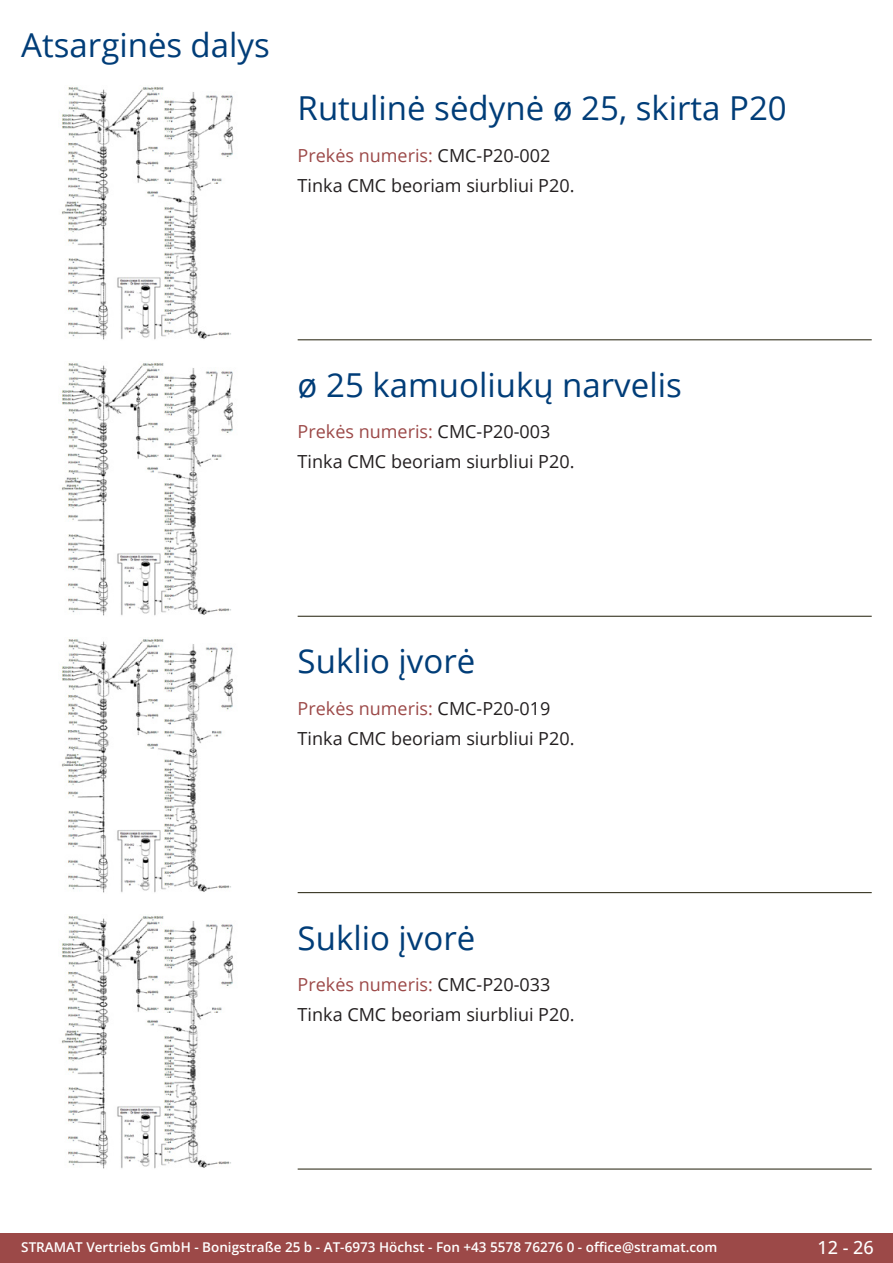
<style>
.page{position:relative;width:893px;height:1263px;background:#fff}
.page>*{position:absolute;margin:0;border:0;box-sizing:border-box;transform-origin:0 0}
.Produkttitel{font:33px "Open Sans";color:#003d78}
.RastTitel{font:33px "Open Sans";color:#003d78}
.Beschreibung_Text{font:18px "Open Sans";color:#231f20}
.TechDaten_Überschrif{font:18px "Open Sans";color:#9c4948}
.t1{font:500 18px "Open Sans";color:#fff}
.t2{font:600 13.5px "Open Sans";color:#fff}
.s1{color:#231f20}
</style>
<div class="page">
<div style="left:0;top:1233px;width:893px;height:30px;background:#9c4948"></div>
<hr style="left:298px;top:340px;width:574px;height:1px;background:#201d08">
<hr style="left:298px;top:616px;width:574px;height:1px;background:#201d08">
<hr style="left:298px;top:892px;width:574px;height:1px;background:#201d08">
<hr style="left:298px;top:1169px;width:574px;height:1px;background:#201d08">
<img style="left:61px;top:87px;width:173px;height:253px">
<img style="left:61px;top:363px;width:173px;height:253px">
<img style="left:61px;top:639px;width:173px;height:254px">
<img style="left:61px;top:916px;width:173px;height:253px">
<p class="RastTitel" style="left:21px;top:22px;width:250px">Atsarginės dalys</p>
<p class="Produkttitel" style="left:298px;top:86px;width:491px">Rutulinė sėdynė ø 25, skirta P20</p>
<p class="TechDaten_Überschrif" style="left:298px;top:143px;width:254px">Prekės numeris: <span class="s1">CMC-P20-002</span></p>
<p class="Beschreibung_Text" style="left:298px;top:173px;width:278px">Tinka CMC beoriam siurbliui P20.</p>
<p class="Produkttitel" style="left:298px;top:362px;width:386px">ø 25 kamuoliukų narvelis</p>
<p class="TechDaten_Überschrif" style="left:298px;top:420px;width:254px">Prekės numeris: <span class="s1">CMC-P20-003</span></p>
<p class="Beschreibung_Text" style="left:298px;top:449px;width:278px">Tinka CMC beoriam siurbliui P20.</p>
<p class="Produkttitel" style="left:298px;top:638px;width:179px">Suklio įvorė</p>
<p class="TechDaten_Überschrif" style="left:298px;top:696px;width:254px">Prekės numeris: <span class="s1">CMC-P20-019</span></p>
<p class="Beschreibung_Text" style="left:298px;top:726px;width:278px">Tinka CMC beoriam siurbliui P20.</p>
<p class="Produkttitel" style="left:298px;top:915px;width:179px">Suklio įvorė</p>
<p class="TechDaten_Überschrif" style="left:298px;top:972px;width:254px">Prekės numeris: <span class="s1">CMC-P20-033</span></p>
<p class="Beschreibung_Text" style="left:298px;top:1002px;width:278px">Tinka CMC beoriam siurbliui P20.</p>
<p class="t2" style="left:21px;top:1238px;width:698px">STRAMAT Vertriebs GmbH - Bonigstraße 25 b - AT-6973 Höchst - Fon +43 5578 76276 0 - office@stramat.com</p>
<p class="t1" style="left:817px;top:1234px;width:58px">12 - 26</p>
</div>
